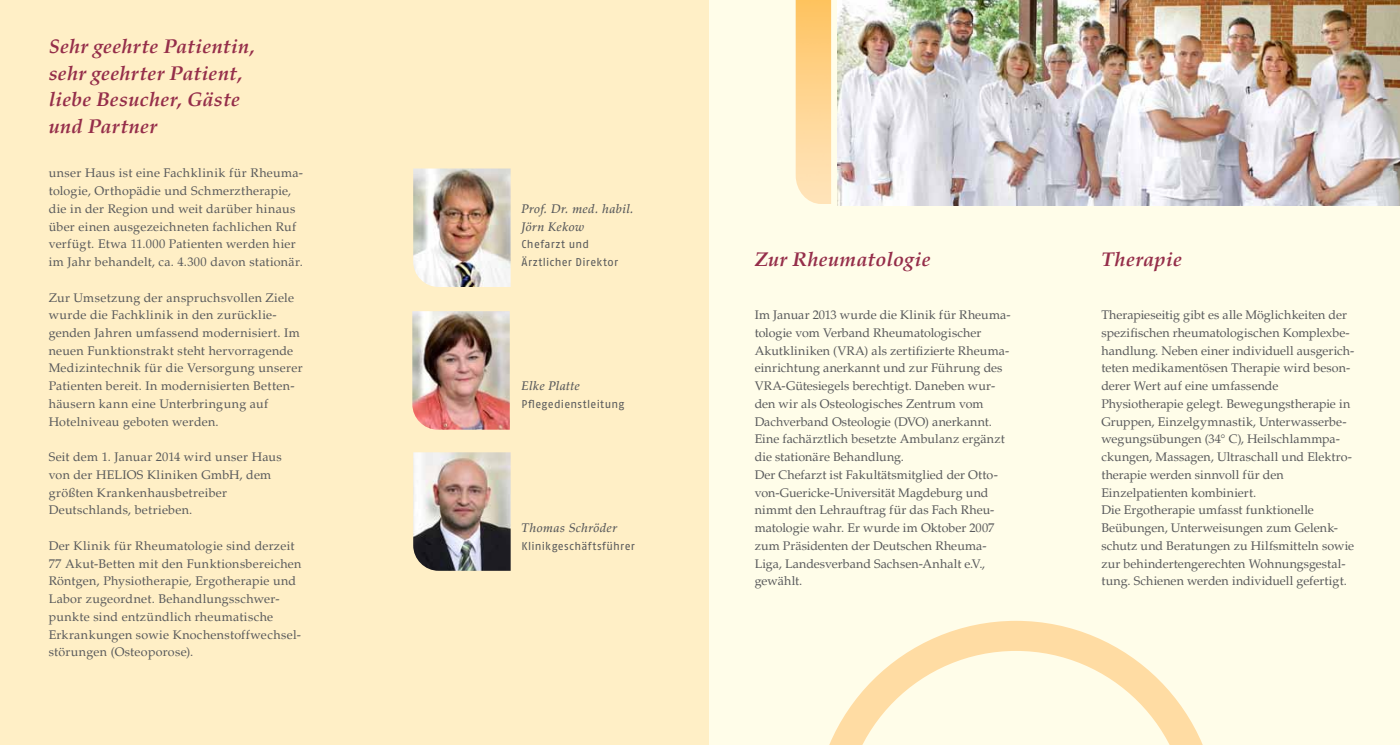
<style>
.page{position:relative;width:1400px;height:745px;background:#fff}
.page>*{position:absolute;margin:0;border:0;box-sizing:border-box;transform-origin:0 0}
.t1{font:italic 700 20px/26.6px "Palatino LT Std";letter-spacing:.015em;color:#952e4a}
.t2{font:12.5px/17.8px "Palatino LT Std";letter-spacing:.01em;color:#58595b}
.t3{font:italic 500 12.5px/17.8px "Palatino LT Std";letter-spacing:.025em;color:#58595b}
.t4{font:11.25px/17.8px "Fago Pro";letter-spacing:.03em;color:#58595b}
</style>
<div class="page">
<div style="left:0;top:0;width:1400px;height:744px;background:#fffde9"></div>
<div style="left:0;top:0;width:709px;height:744px;background:#ffefc6"></div>
<svg style="left:830px;top:620px;width:372px;height:124px"></svg>
<img style="left:795px;top:0;width:36px;height:204px">
<img style="left:837px;top:0;width:563px;height:205px">
<img style="left:413px;top:168px;width:98px;height:119px">
<img style="left:412px;top:311px;width:98px;height:118px">
<img style="left:413px;top:452px;width:98px;height:118px">
<h1 class="t1" style="left:49px;top:33px;width:207px">Sehr geehrte Patientin, sehr geehrter Patient, liebe Besucher, Gäste und Partner</h1>
<p class="t2" style="left:49px;top:164px;width:256px">unser Haus ist eine Fachklinik für Rheuma&shy;tologie, Orthopädie und Schmerztherapie, die in der Region und weit darüber hinaus über einen ausgezeichneten fachlichen Ruf verfügt. Etwa 11.000 Patienten werden hier im Jahr behandelt, ca. 4.300 davon stationär.</p>
<p class="t2" style="left:49px;top:288px;width:255px">Zur Umsetzung der anspruchsvollen Ziele wurde die Fachklinik in den zurücklie&shy;genden Jahren umfassend modernisiert. Im neuen Funktionstrakt steht hervorragende Medizintechnik für die Versorgung unserer Patienten bereit. In modernisierten Betten&shy;häusern kann eine Unterbringung auf Hotelniveau geboten werden.</p>
<p class="t2" style="left:49px;top:448px;width:235px">Seit dem 1. Januar 2014 wird unser Haus von der HELIOS Kliniken GmbH, dem größten Krankenhausbetreiber<br>Deutschlands, betrieben.</p>
<p class="t2" style="left:49px;top:536px;width:254px">Der Klinik für Rheumatologie sind derzeit 77 Akut-Betten mit den Funktionsbereichen Röntgen, Physiotherapie, Ergotherapie und Labor zugeordnet. Behandlungsschwer&shy;punkte sind entzündlich rheumatische Erkrankungen sowie Knochenstoffwechsel&shy;störungen (Osteoporose).</p>
<p class="t3" style="left:521px;top:200px;width:114px">Prof. Dr. med. habil.<br>Jörn Kekow</p>
<p class="t4" style="left:521px;top:235px;width:98px">Chefarzt und<br>Ärztlicher Direktor</p>
<p class="t3" style="left:521px;top:377px;width:60px">Elke Platte</p>
<p class="t4" style="left:521px;top:395px;width:104px">Pflegedienstleitung</p>
<p class="t3" style="left:521px;top:519px;width:97px">Thomas Schröder</p>
<p class="t4" style="left:521px;top:536px;width:115px">Klinikgeschäftsführer</p>
<h1 class="t1" style="left:754px;top:246px;width:177px">Zur Rheumatologie</h1>
<p class="t2" style="left:754px;top:306px;width:257px">Im Januar 2013 wurde die Klinik für Rheuma&shy;tologie vom Verband Rheumatologischer Akutkliniken (VRA) als zertifizierte Rheuma&shy;einrichtung anerkannt und zur Führung des VRA-Gütesiegels berechtigt. Daneben wur&shy;den wir als Osteologisches Zentrum vom Dachverband Osteologie (DVO) anerkannt.<br>Eine fachärztlich besetzte Ambulanz ergänzt die stationäre Behandlung.<br>Der Chefarzt ist Fakultätsmitglied der Otto&shy;von-Guericke-Universität Magdeburg und nimmt den Lehrauftrag für das Fach Rheu&shy;matologie wahr. Er wurde im Oktober 2007 zum Präsidenten der Deutschen Rheuma-Liga, Landesverband Sachsen-Anhalt e.V., gewählt.</p>
<h1 class="t1" style="left:1101px;top:246px;width:82px">Therapie</h1>
<p class="t2" style="left:1101px;top:306px;width:254px">Therapieseitig gibt es alle Möglichkeiten der spezifischen rheumatologischen Komplexbe&shy;handlung. Neben einer individuell ausgerich&shy;teten medikamentösen Therapie wird beson&shy;derer Wert auf eine umfassende Physiotherapie gelegt. Bewegungstherapie in Gruppen, Einzelgymnastik, Unterwasserbe&shy;wegungsübungen (34° C), Heilschlammpa&shy;ckungen, Massagen, Ultraschall und Elektro&shy;therapie werden sinnvoll für den Einzelpatienten kombiniert.<br>Die Ergotherapie umfasst funktionelle Beübungen, Unterweisungen zum Gelenk&shy;schutz und Beratungen zu Hilfsmitteln sowie zur behindertengerechten Wohnungsgestal&shy;tung. Schienen werden individuell gefertigt.</p>
</div>
